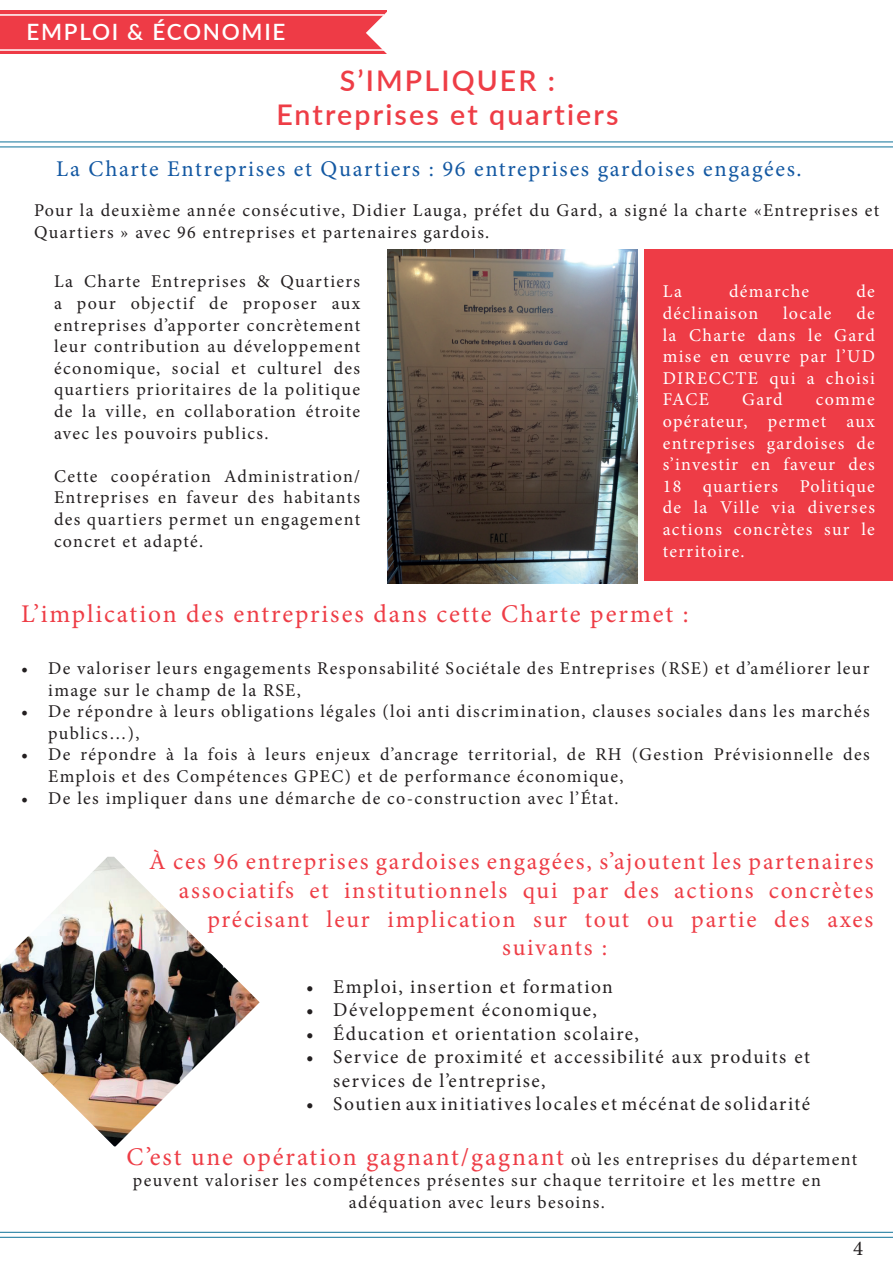
<style>
.page{position:relative;width:893px;height:1263px;background:#fff}
.page>*{position:absolute;margin:0;border:0;box-sizing:border-box;transform-origin:0 0}
.t1{font:600 28.5px/34.2px "Lato";letter-spacing:.075em;color:#ee3d46;text-align:center}
.t2{font:25.5px "Minion Pro";letter-spacing:.075em;color:#ee3d46}
.t3{font:24px "Minion Pro";letter-spacing:.075em;color:#ee3d46}
.t4{font:22.5px "Minion Pro";letter-spacing:.075em;color:#1358a2}
.t5{font:600 22.5px "Lato";letter-spacing:.075em;color:#fff}
.t6{font:21px "Minion Pro";color:#231f20}
.t7{font:19.5px/23.4px "Minion Pro";letter-spacing:.075em;color:#231f20}
.t8{font:18px/21.6px "Minion Pro";letter-spacing:.075em;color:#231f20}
.t9{font:18px/21.6px "Minion Pro";letter-spacing:.075em;color:#fff;text-align:justify}
.s1{font-size:18px;color:#231f20}
</style>
<div class="page">
<div style="left:645px;top:249px;width:248px;height:332px;background:#ee3c46"></div>
<div style="left:0;top:11px;width:387px;height:43px;background:#ee3b46"></div>
<svg style="left:366px;top:12px;width:21px;height:42px"></svg>
<img style="left:388px;top:249px;width:249px;height:335px">
<img style="left:0;top:857px;width:260px;height:289px">
<hr style="left:0;top:141px;width:893px;height:1px;background:#107399">
<hr style="left:0;top:146px;width:893px;height:1px;background:#107399">
<hr style="left:0;top:1232px;width:893px;height:1px;background:#107399">
<hr style="left:0;top:1237px;width:893px;height:1px;background:#107399">
<hr style="left:0;top:49px;width:384px;height:2px;background:#fff">
<hr style="left:0;top:14px;width:384px;height:2px;background:#fff">
<p class="t5" style="left:27px;top:16px;width:260px">EMPLOI &amp; ÉCONOMIE</p>
<h1 class="t1" style="left:276px;top:62px;width:344px">S’IMPLIQUER :<br>Entreprises et quartiers</h1>
<p class="t4" style="left:56px;top:153px;width:747px">La Charte Entreprises et Quartiers : 96 entreprises gardoises engagées.</p>
<p class="t8" style="left:34px;top:200px;width:847px">Pour la deuxième année consécutive, Didier Lauga, préfet du Gard, a signé la charte «Entreprises et<br>Quartiers » avec 96 entreprises et partenaires gardois.</p>
<p class="t8" style="left:54px;top:271px;width:308px;text-align:justify">La Charte Entreprises &amp; Quartiers a pour objectif de proposer aux entreprises d’apporter concrètement leur contribution au développement économique, social et culturel des quartiers prioritaires de la politique de la ville, en collaboration étroite avec les pouvoirs publics.</p>
<p class="t8" style="left:54px;top:465px;width:308px;text-align:justify">Cette coopération Administration/ Entreprises en faveur des habitants des quartiers permet un engagement concret et adapté.</p>
<p class="t9" style="left:663px;top:281px;width:21px">La</p>
<p class="t9" style="left:729px;top:281px;width:82px">démarche</p>
<p class="t9" style="left:856px;top:281px;width:20px">de</p>
<p class="t9" style="left:663px;top:303px;width:97px">déclinaison</p>
<p class="t9" style="left:783px;top:303px;width:50px">locale</p>
<p class="t9" style="left:663px;top:303px;width:214px;text-indent:194px">de la Charte dans le Gard mise en œuvre par l’UD DIRECCTE qui a choisi FACE</p>
<p class="t9" style="left:742px;top:389px;width:42px">Gard</p>
<p class="t9" style="left:663px;top:389px;width:214px;text-indent:153px">comme opérateur, permet aux entreprises gardoises de s’investir en faveur des 18 quartiers Politique de la Ville via diverses actions concrètes sur le territoire.</p>
<h2 class="t2" style="left:21px;top:597px;width:669px">L’implication des entreprises dans cette Charte permet :</h2>
<p class="t8" style="left:48px;top:658px;width:823px;text-indent:-27px">• De valoriser leurs engagements Responsabilité Sociétale des Entreprises (RSE) et d’améliorer leur image sur le champ de la RSE,</p>
<p class="t8" style="left:48px;top:701px;width:823px;text-indent:-27px">• De répondre à leurs obligations légales (loi anti discrimination, clauses sociales dans les marchés publics…),</p>
<p class="t8" style="left:48px;top:744px;width:823px;text-indent:-27px">• De répondre à la fois à leurs enjeux d’ancrage territorial, de RH (Gestion Prévisionnelle des<br>Emplois et des Compétences GPEC) et de performance économique,</p>
<p class="t8" style="left:21px;top:787px;width:599px">• De les impliquer dans une démarche de co-construction avec l’État.</p>
<h3 class="t3" style="left:149px;top:845px;width:726px">À ces 96 entreprises gardoises engagées, s’ajoutent les partenaires</h3>
<h3 class="t3" style="left:179px;top:874px;width:696px">associatifs et institutionnels qui par des actions concrètes</h3>
<h3 class="t3" style="left:207px;top:903px;width:667px">précisant leur implication sur tout ou partie des axes</h3>
<h3 class="t3" style="left:502px;top:931px;width:107px">suivants :</h3>
<p class="t7" style="left:306px;top:975px;width:308px">• Emploi, insertion et formation</p>
<p class="t7" style="left:306px;top:998px;width:292px">• Développement économique,</p>
<p class="t7" style="left:306px;top:1022px;width:334px">• Éducation et orientation scolaire,</p>
<p class="t7" style="left:333px;top:1045px;width:478px;text-indent:-27px">• Service de proximité et accessibilité aux produits et services de l’entreprise,</p>
<p class="t7" style="left:306px;top:1092px;width:505px">• Soutien aux initiatives locales et mécénat de solidarité</p>
<h2 class="t2" style="left:127px;top:1139px;width:732px">C’est une opération gagnant/gagnant <span class="s1">où les entreprises du département</span></h2>
<p class="t8" style="left:133px;top:1170px;width:690px;text-align:center">peuvent valoriser les compétences présentes sur chaque territoire et les mettre en adéquation avec leurs besoins.</p>
<p class="t6" style="left:853px;top:1234px;width:12px">4</p>
</div>
